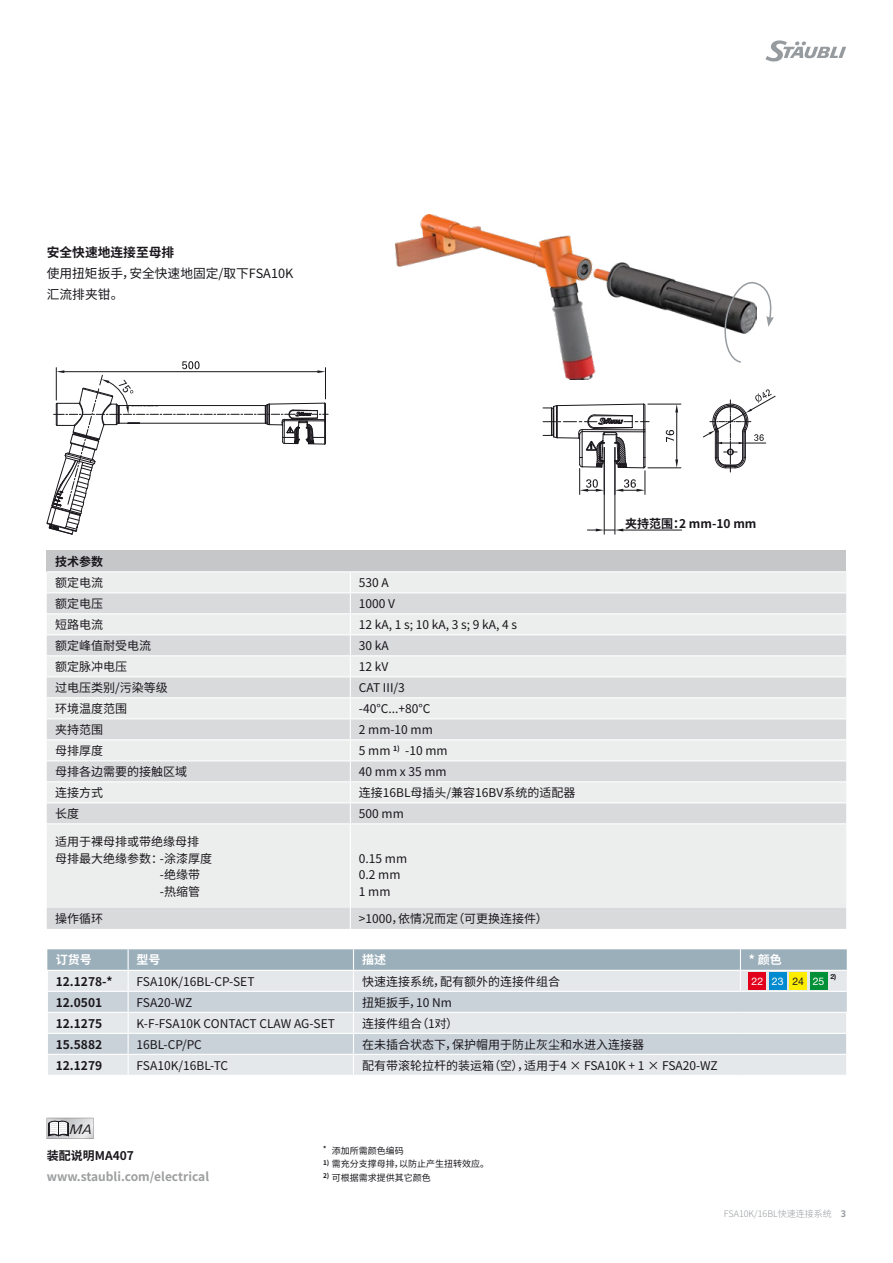
<style>
.page{position:relative;width:893px;height:1263px;background:#fff}
.page>*{position:absolute;margin:0;border:0;box-sizing:border-box;transform-origin:0 0}
.t1{font:italic 13.2px "Linotype Univers 431";color:#1a171c}
.RunningText_Inside_C{font:12.75px/21px "Noto Sans CJ Ksc";color:#1a171c}
.RunningText_Inside_C-2{font:700 12.75px "Noto Sans CJ Ksc";color:#1a171c}
.Table_Body_CN{font:12px/16.5px "Noto Sans CJ Ksc";color:#1a171c}
.Table_Body_CN-2{font:700 12px "Noto Sans CJ Ksc";color:#1a171c}
.Assembly_instruction{font:700 12px/21px "Noto Sans CJ Ksc";color:#9c9e9f}
.Caption_Inside_neutr{font:700 12px "Noto Sans CJ Ksc";color:#1a171c}
.Table_Header_blue_CN{font:700 12px "Noto Sans CJ Ksc";color:#fff}
.Table_Header_CN{font:700 12px "Noto Sans CJ Ksc";color:#1a171c}
.Tables_Colour_code_N{font:10.5px "Helvetica Neue LTW1 G";color:#fff}
.Tables_Colour_code_N-2{font:10.5px "Helvetica Neue LTW1 G";color:#1a171c}
.Footer_Inside_CN{font:9px "Noto Sans CJ Ksc";color:#1a171c}
.t2{font:300 9px "Noto Sans CJ Ksc";color:#969b9f}
.Table_Body_neutral{font:700 6.9px "Helvetica Neue LTW1 G";color:#1a171c}
.s1{color:#1a171c}
.s2{font-weight:700}
</style>
<div class="page">
<svg style="left:765px;top:40px;width:81px;height:22px"></svg>
<img style="left:395px;top:215px;width:326px;height:165px">
<svg style="left:721px;top:282px;width:53px;height:81px"></svg>
<svg style="left:703px;top:389px;width:72px;height:83px"></svg>
<hr style="left:648px;top:468px;width:33px;height:1px;background:#1a171c">
<hr style="left:648px;top:404px;width:33px;height:1px;background:#1a171c">
<hr style="left:676px;top:412px;width:1px;height:47px;background:#1a171c">
<svg style="left:675px;top:459px;width:3px;height:9px"></svg>
<svg style="left:675px;top:404px;width:3px;height:8px"></svg>
<svg style="left:666px;top:430px;width:9px;height:12px"></svg>
<hr style="left:604px;top:447px;width:1px;height:87px;background:#1a171c">
<hr style="left:615px;top:447px;width:1px;height:87px;background:#1a171c">
<hr style="left:623px;top:530px;width:59px;height:1px;background:#1a171c">
<svg style="left:587px;top:529px;width:36px;height:2px"></svg>
<svg style="left:543px;top:404px;width:106px;height:90px"></svg>
<svg style="left:47px;top:361px;width:281px;height:174px"></svg>
<div style="left:47px;top:551px;width:799px;height:21px;background:#c6c7c8"></div>
<div style="left:47px;top:572px;width:799px;height:20px;background:#eceded"></div>
<svg style="left:47px;top:593px;width:799px;height:336px;background:#e4e5e5"></svg>
<hr style="left:47px;top:571px;width:303px;height:1px;background:#fff">
<hr style="left:350px;top:571px;width:496px;height:1px;background:#fff">
<hr style="left:47px;top:613px;width:303px;height:1px;background:#fff">
<hr style="left:350px;top:613px;width:496px;height:1px;background:#fff">
<hr style="left:47px;top:634px;width:303px;height:1px;background:#fff">
<hr style="left:350px;top:634px;width:496px;height:1px;background:#fff">
<hr style="left:47px;top:655px;width:303px;height:1px;background:#fff">
<hr style="left:350px;top:655px;width:496px;height:1px;background:#fff">
<hr style="left:47px;top:676px;width:303px;height:1px;background:#fff">
<hr style="left:350px;top:676px;width:496px;height:1px;background:#fff">
<hr style="left:47px;top:697px;width:303px;height:1px;background:#fff">
<hr style="left:350px;top:697px;width:496px;height:1px;background:#fff">
<hr style="left:47px;top:718px;width:303px;height:1px;background:#fff">
<hr style="left:350px;top:718px;width:496px;height:1px;background:#fff">
<hr style="left:47px;top:739px;width:303px;height:1px;background:#fff">
<hr style="left:350px;top:739px;width:496px;height:1px;background:#fff">
<hr style="left:47px;top:760px;width:303px;height:1px;background:#fff">
<hr style="left:350px;top:760px;width:496px;height:1px;background:#fff">
<hr style="left:47px;top:781px;width:303px;height:1px;background:#fff">
<hr style="left:350px;top:781px;width:496px;height:1px;background:#fff">
<hr style="left:47px;top:802px;width:303px;height:1px;background:#fff">
<hr style="left:350px;top:802px;width:496px;height:1px;background:#fff">
<svg style="left:350px;top:572px;width:1px;height:251px"></svg>
<hr style="left:47px;top:823px;width:303px;height:1px;background:#fff">
<hr style="left:350px;top:823px;width:496px;height:1px;background:#fff">
<hr style="left:350px;top:824px;width:1px;height:84px;background:#fff">
<svg style="left:350px;top:908px;width:1px;height:21px"></svg>
<svg style="left:47px;top:949px;width:800px;height:126px;background:#d1d8de"></svg>
<div style="left:749px;top:972px;width:17px;height:17px;background:#e2001a"></div>
<div style="left:769px;top:972px;width:17px;height:17px;background:#008bd0"></div>
<div style="left:790px;top:972px;width:17px;height:17px;background:#ffed00"></div>
<div style="left:810px;top:972px;width:17px;height:17px;background:#009037"></div>
<svg style="left:47px;top:1118px;width:47px;height:21px"></svg>
<p class="RunningText_Inside_C-2" style="left:47px;top:245px;width:129px">安全快速地连接至母排</p>
<p class="RunningText_Inside_C" style="left:47px;top:263px;width:248px">使用扭矩扳手，安全快速地固定/取下FSA10K汇流排夹钳。</p>
<p class="Caption_Inside_neutr" style="left:625px;top:516px;width:133px">夹持范围：2 mm-10 mm</p>
<p class="Table_Header_CN" style="left:55px;top:555px;width:50px">技术参数</p>
<p class="Table_Body_CN" style="left:55px;top:575px;width:50px">额定电流</p>
<p class="Table_Body_CN" style="left:359px;top:575px;width:31px">530 A</p>
<p class="Table_Body_CN" style="left:55px;top:596px;width:50px">额定电压</p>
<p class="Table_Body_CN" style="left:359px;top:596px;width:38px">1000 V</p>
<p class="Table_Body_CN" style="left:55px;top:617px;width:50px">短路电流</p>
<p class="Table_Body_CN" style="left:359px;top:617px;width:160px">12 kA, 1 s; 10 kA, 3 s; 9 kA, 4 s</p>
<p class="Table_Body_CN" style="left:55px;top:638px;width:98px">额定峰值耐受电流</p>
<p class="Table_Body_CN" style="left:359px;top:638px;width:31px">30 kA</p>
<p class="Table_Body_CN" style="left:55px;top:659px;width:74px">额定脉冲电压</p>
<p class="Table_Body_CN" style="left:359px;top:659px;width:31px">12 kV</p>
<p class="Table_Body_CN" style="left:55px;top:680px;width:114px">过电压类别/污染等级</p>
<p class="Table_Body_CN" style="left:359px;top:680px;width:47px">CAT III/3</p>
<p class="Table_Body_CN" style="left:55px;top:701px;width:74px">环境温度范围</p>
<p class="Table_Body_CN" style="left:359px;top:701px;width:73px">-40°C...+80°C</p>
<p class="Table_Body_CN" style="left:55px;top:722px;width:50px">夹持范围</p>
<p class="Table_Body_CN" style="left:359px;top:722px;width:75px">2 mm-10 mm</p>
<p class="Table_Body_CN" style="left:55px;top:743px;width:50px">母排厚度</p>
<p class="Table_Body_CN" style="left:359px;top:743px;width:90px">5 mm <sup>1)</sup> -10 mm</p>
<p class="Table_Body_CN" style="left:55px;top:764px;width:134px">母排各边需要的接触区域</p>
<p class="Table_Body_CN" style="left:359px;top:764px;width:89px">40 mm x 35 mm</p>
<p class="Table_Body_CN" style="left:55px;top:785px;width:50px">连接方式</p>
<p class="Table_Body_CN" style="left:359px;top:785px;width:218px">连接16BL母插头/兼容16BV系统的适配器</p>
<p class="Table_Body_CN" style="left:55px;top:806px;width:25px">长度</p>
<p class="Table_Body_CN" style="left:359px;top:806px;width:46px">500 mm</p>
<p class="Table_Body_CN" style="left:55px;top:834px;width:146px">适用于裸母排或带绝缘母排</p>
<p class="Table_Body_CN" style="left:160px;top:850px;width:54px;text-indent:-105px">母排最大绝缘参数：-涂漆厚度-绝缘带<br>-热缩管</p>
<p class="Table_Body_CN" style="left:359px;top:850px;width:50px">0.15 mm<br>0.2 mm<br>1 mm</p>
<p class="Table_Body_CN" style="left:55px;top:911px;width:50px">操作循环</p>
<p class="Table_Body_CN" style="left:359px;top:911px;width:190px">&gt;1000，依情况而定（可更换连接件）</p>
<p class="Table_Header_blue_CN" style="left:56px;top:953px;width:37px">订货号</p>
<p class="Table_Header_blue_CN" style="left:137px;top:953px;width:25px">型号</p>
<p class="Table_Header_blue_CN" style="left:362px;top:953px;width:25px">描述</p>
<p class="Table_Header_blue_CN" style="left:749px;top:953px;width:34px">* 颜色</p>
<p class="Table_Body_CN-2" style="left:56px;top:974px;width:58px">12.1278-*</p>
<p class="Table_Body_CN" style="left:137px;top:973px;width:119px">FSA10K/16BL-CP-SET</p>
<p class="Table_Body_CN" style="left:362px;top:973px;width:199px">快速连接系统，配有额外的连接件组合</p>
<p class="Tables_Colour_code_N" style="left:752px;top:974px;width:13px">22</p>
<p class="Tables_Colour_code_N" style="left:772px;top:974px;width:13px">23</p>
<p class="Tables_Colour_code_N-2" style="left:792px;top:974px;width:13px">24</p>
<p class="Tables_Colour_code_N" style="left:813px;top:974px;width:13px">25</p>
<p class="Table_Body_neutral" style="left:830px;top:973px;width:7px">2)</p>
<p class="Table_Body_CN-2" style="left:56px;top:995px;width:48px">12.0501</p>
<p class="Table_Body_CN" style="left:137px;top:994px;width:57px">FSA20-WZ</p>
<p class="Table_Body_CN" style="left:362px;top:994px;width:91px">扭矩扳手，10 Nm</p>
<p class="Table_Body_CN-2" style="left:56px;top:1016px;width:48px">12.1275</p>
<p class="Table_Body_CN" style="left:137px;top:1015px;width:200px">K-F-FSA10K CONTACT CLAW AG-SET</p>
<p class="Table_Body_CN" style="left:362px;top:1015px;width:98px">连接件组合（1对）</p>
<p class="Table_Body_CN-2" style="left:56px;top:1037px;width:48px">15.5882</p>
<p class="Table_Body_CN" style="left:137px;top:1036px;width:67px">16BL-CP/PC</p>
<p class="Table_Body_CN" style="left:362px;top:1036px;width:283px">在未插合状态下，保护帽用于防止灰尘和水进入连接器</p>
<p class="Table_Body_CN-2" style="left:56px;top:1058px;width:48px">12.1279</p>
<p class="Table_Body_CN" style="left:137px;top:1057px;width:93px">FSA10K/16BL-TC</p>
<p class="Table_Body_CN" style="left:362px;top:1057px;width:357px">配有带滚轮拉杆的装运箱（空），适用于4 × FSA10K + 1 × FSA20-WZ</p>
<p class="t1" style="left:70px;top:1122px;width:24px">MA</p>
<p class="Assembly_instruction" style="left:47px;top:1145px;width:164px"><span class="s1">装配说明MA407 </span>www.staubli.com/electrical</p>
<p class="Footer_Inside_CN" style="left:323px;top:1145px;width:82px"><sup>*</sup> 添加所需颜色编码</p>
<p class="Footer_Inside_CN" style="left:323px;top:1159px;width:168px"><sup>1)</sup> 需充分支撑母排，以防止产生扭转效应。</p>
<p class="Footer_Inside_CN" style="left:323px;top:1172px;width:109px"><sup>2)</sup> 可根据需求提供其它颜色</p>
<p class="t2" style="left:724px;top:1208px;width:124px">FSA10K/16BL快速连接系统 <span class="s2">3</span></p>
</div>
